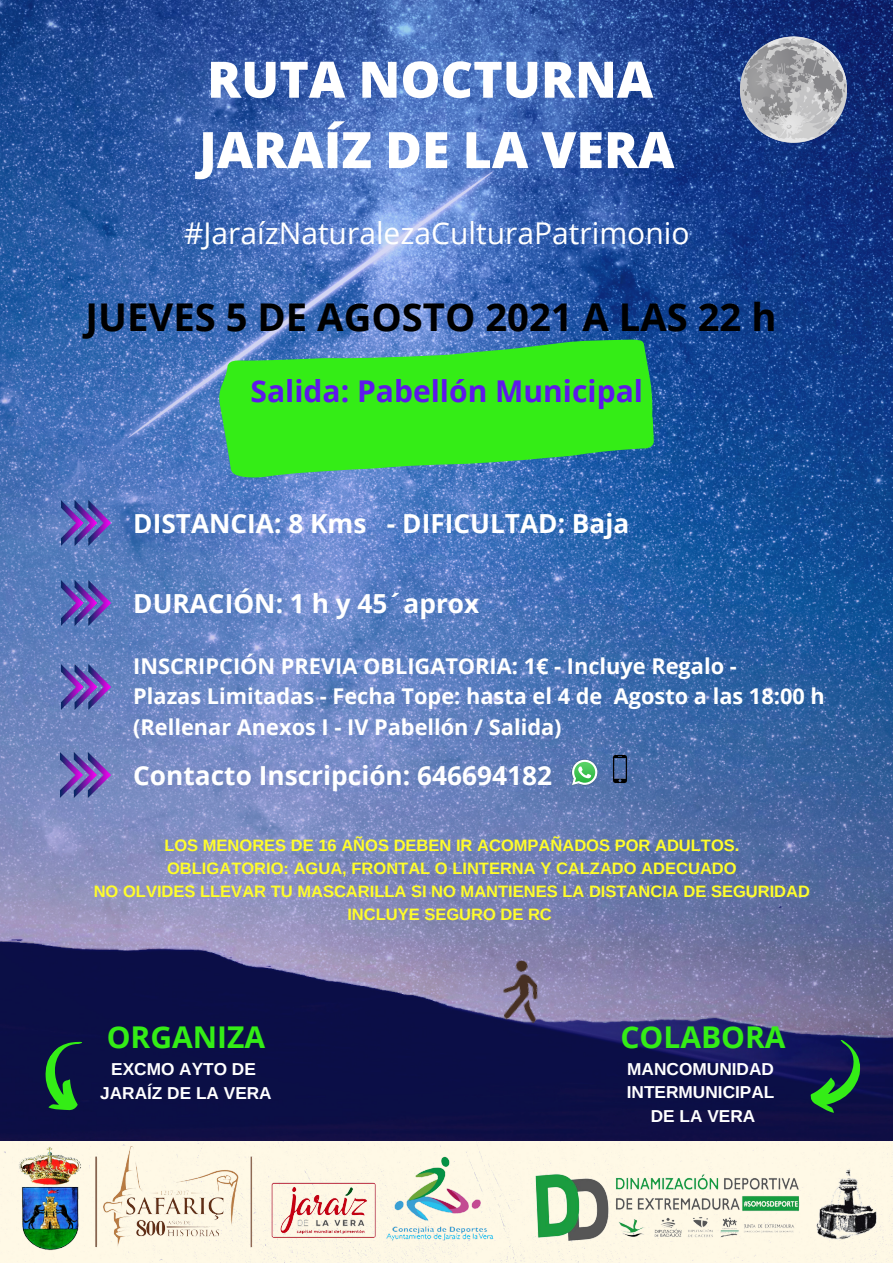
<style>
.page{position:relative;width:893px;height:1263px;background:#fff}
.page>*{position:absolute;margin:0;border:0;box-sizing:border-box;transform-origin:0 0}
.t1{font:800 50.25px "Open Sans";color:#fff}
.t2{font:700 38.25px "Open Sans";color:#000}
.t3{font:30px "Open Sans";color:#fff}
.t4{font:700 30px "Open Sans";color:#5e17eb}
.t5{font:700 30px "Open Sans";color:#34ed16}
.t6{font:700 26.25px "Open Sans";color:#fff}
.t7{font:700 21.75px "Open Sans";color:#fff}
.t8{font:700 17.25px "Arimo";color:#fff}
.t9{font:700 16.5px "Arimo";color:#fffd2a}
</style>
<div class="page">
<img style="left:0;top:0;width:893px;height:1142px">
<svg style="left:219px;top:340px;width:435px;height:138px;background:#39d43b"></svg>
<img style="left:61px;top:501px;width:50px;height:45px">
<img style="left:61px;top:581px;width:50px;height:45px">
<img style="left:61px;top:664px;width:50px;height:45px">
<img style="left:61px;top:753px;width:49px;height:45px">
<img style="left:570px;top:758px;width:28px;height:28px">
<svg style="left:572px;top:760px;width:25px;height:25px"></svg>
<img style="left:598px;top:747px;width:45px;height:45px">
<svg style="left:24px;top:1032px;width:87px;height:89px;background:#102940"></svg>
<svg style="left:804px;top:1038px;width:61px;height:77px;background:#163d45"></svg>
<img style="left:530px;top:1173px;width:274px;height:78px">
<img style="left:381px;top:1146px;width:116px;height:114px">
<img style="left:6px;top:1142px;width:381px;height:113px">
<img style="left:814px;top:1166px;width:65px;height:74px">
<svg style="left:738px;top:34px;width:109px;height:111px;background:#8a92a7"></svg>
<img style="left:486px;top:957px;width:68px;height:68px">
<p class="t1" style="left:207px;top:44px;width:448px">RUTA NOCTURNA</p>
<p class="t1" style="left:199px;top:114px;width:477px">JARAÍZ DE LA VERA</p>
<p class="t3" style="left:184px;top:212px;width:507px">#JaraízNaturalezaCulturaPatrimonio</p>
<p class="t2" style="left:86px;top:290px;width:692px">JUEVES 5 DE AGOSTO 2021 A LAS 22 h</p>
<p class="t4" style="left:250px;top:370px;width:394px">Salida: Pabellón Municipal</p>
<p class="t6" style="left:133px;top:505px;width:497px">DISTANCIA: 8 Kms - DIFICULTAD: Baja</p>
<p class="t6" style="left:133px;top:585px;width:348px">DURACIÓN: 1 h y 45´aprox</p>
<p class="t7" style="left:133px;top:651px;width:605px">INSCRIPCIÓN PREVIA OBLIGATORIA: 1€ - Incluye Regalo -</p>
<p class="t7" style="left:133px;top:681px;width:693px">Plazas Limitadas - Fecha Tope: hasta el 4 de Agosto a las 18:00 h</p>
<p class="t7" style="left:133px;top:711px;width:430px">(Rellenar Anexos I - IV Pabellón / Salida)</p>
<p class="t6" style="left:133px;top:757px;width:420px">Contacto Inscripción: 646694182</p>
<p class="t9" style="left:164px;top:836px;width:576px">LOS MENORES DE 16 AÑOS DEBEN IR ACOMPAÑADOS POR ADULTOS.</p>
<p class="t9" style="left:167px;top:859px;width:571px">OBLIGATORIO: AGUA, FRONTAL O LINTERNA Y CALZADO ADECUADO</p>
<p class="t9" style="left:94px;top:882px;width:718px">NO OLVIDES LLEVAR TU MASCARILLA SI NO MANTIENES LA DISTANCIA DE SEGURIDAD</p>
<p class="t9" style="left:347px;top:905px;width:206px">INCLUYE SEGURO DE RC</p>
<p class="t5" style="left:107px;top:1015px;width:160px">ORGANIZA</p>
<p class="t8" style="left:111px;top:1059px;width:146px">EXCMO AYTO DE</p>
<p class="t8" style="left:100px;top:1083px;width:173px">JARAÍZ DE LA VERA</p>
<p class="t5" style="left:620px;top:1015px;width:167px">COLABORA</p>
<p class="t8" style="left:627px;top:1059px;width:148px">MANCOMUNIDAD</p>
<p class="t8" style="left:627px;top:1082px;width:149px">INTERMUNICIPAL</p>
<p class="t8" style="left:651px;top:1106px;width:106px">DE LA VERA</p>
</div>
